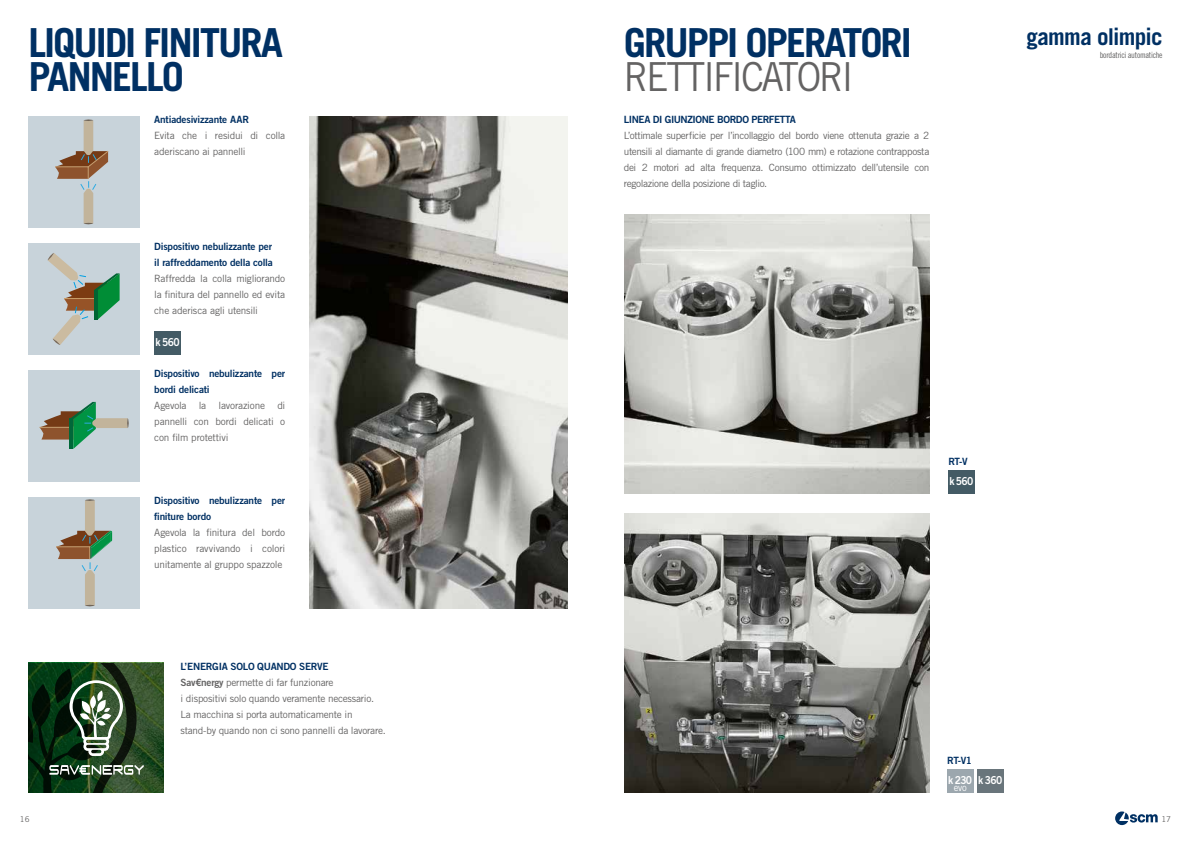
<style>
.page{position:relative;width:1191px;height:842px;background:#fff}
.page>*{position:absolute;margin:0;border:0;box-sizing:border-box;transform-origin:0 0}
.t1{font:700 40px/34px "Trade Gothic LT Std";letter-spacing:-.05em;color:#003063}
.t2{font:40px "Trade Gothic LT Std";letter-spacing:-.06em;color:#646363;scale:.92 1}
.t3{font:700 23.1px "Trade Gothic LT Std";letter-spacing:-.035em;color:#003063}
.t4{font:11px "Trade Gothic LT Std Bd 2";letter-spacing:-.06em;color:#fff;scale:.93 1}
.t5{font:10px/16px "Trade Gothic LT Std";letter-spacing:-.025em;color:#646363;text-align:justify}
.t6{font:10px/16px "Trade Gothic LT Std Bd 2";letter-spacing:-.02em;color:#003063}
.t7{font:10px "Trade Gothic LT Std Bd 2";letter-spacing:-.045em;color:#003063}
.t8{font:9.9px "Trade Gothic LT Std";color:#fff;scale:.94 1}
.t9{font:8.5px "Trade Gothic LT Std Cn 18";letter-spacing:-.03em;color:#646363}
.t10{font:8px "Trade Gothic LT Std";color:#646363}
.s1{font-family:"Trade Gothic LT Std Bd 2"}
</style>
<div class="page">
<img style="left:624px;top:513px;width:305px;height:279px">
<img style="left:624px;top:214px;width:305px;height:279px">
<div style="left:947px;top:769px;width:26px;height:23px;background:#9ca7ae"></div>
<div style="left:948px;top:470px;width:26px;height:23px;background:#445b65"></div>
<div style="left:977px;top:769px;width:26px;height:23px;background:#69757b"></div>
<img style="left:310px;top:116px;width:257px;height:493px">
<div style="left:28px;top:116px;width:112px;height:112px;background:#c8d3da"></div>
<svg style="left:55px;top:120px;width:53px;height:104px"></svg>
<div style="left:28px;top:370px;width:112px;height:112px;background:#c8d3da"></div>
<svg style="left:40px;top:402px;width:89px;height:47px"></svg>
<div style="left:28px;top:497px;width:112px;height:112px;background:#c8d3da"></div>
<svg style="left:56px;top:499px;width:56px;height:107px"></svg>
<img style="left:144px;top:663px;width:19px;height:129px">
<svg style="left:28px;top:663px;width:116px;height:129px;background:#2e4b30"></svg>
<div style="left:28px;top:243px;width:112px;height:112px;background:#c8d3da"></div>
<div style="left:154px;top:331px;width:27px;height:24px;background:#445b65"></div>
<svg style="left:48px;top:253px;width:72px;height:92px"></svg>
<svg style="left:1115px;top:811px;width:42px;height:14px"></svg>
<h1 class="t1" style="left:28px;top:25px;width:256px">LIQUIDI FINITURA<br>PANNELLO</h1>
<p class="t6" style="left:154px;top:112px;width:96px">Antiadesivizzante AAR</p>
<p class="t5" style="left:154px;top:128px;width:132px">Evita che i residui di colla aderiscano ai pannelli</p>
<p class="t6" style="left:154px;top:239px;width:120px">Dispositivo nebulizzante per il raffreddamento della colla</p>
<p class="t5" style="left:154px;top:271px;width:132px">Raffredda la colla migliorando la finitura del pannello ed evita che aderisca agli utensili</p>
<p class="t4" style="left:155px;top:335px;width:27px">k 560</p>
<p class="t6" style="left:154px;top:366px;width:132px">Dispositivo nebulizzante per bordi delicati</p>
<p class="t5" style="left:154px;top:398px;width:132px">Agevola la lavorazione di pannelli con bordi delicati o con film protettivi</p>
<p class="t6" style="left:154px;top:493px;width:132px">Dispositivo nebulizzante per finiture bordo</p>
<p class="t5" style="left:154px;top:525px;width:132px">Agevola la finitura del bordo plastico ravvivando i colori unitamente al gruppo spazzole</p>
<p class="t6" style="left:181px;top:658px;width:149px">L’ENERGIA SOLO QUANDO SERVE</p>
<p class="t5" style="left:181px;top:674px;width:207px;text-align:left"><span class="s1">Sav€nergy</span> permette di far funzionare<br>i dispositivi solo quando veramente necessario.<br>La macchina si porta automaticamente in stand-by quando non ci sono pannelli da lavorare.</p>
<h1 class="t1" style="left:624px;top:25px;width:289px">GRUPPI OPERATORI</h1>
<h1 class="t2" style="left:624px;top:53px;width:251px">RETTIFICATORI</h1>
<p class="t7" style="left:624px;top:114px;width:174px">LINEA DI GIUNZIONE BORDO PERFETTA</p>
<p class="t5" style="left:624px;top:128px;width:307px">L’ottimale superficie per l’incollaggio del bordo viene ottenuta grazie a 2 utensili al diamante di grande diametro (100 mm) e rotazione contrapposta dei 2 motori ad alta frequenza. Consumo ottimizzato dell’utensile con regolazione della posizione di taglio.</p>
<h2 class="t3" style="left:1026px;top:23px;width:138px">gamma olimpic</h2>
<p class="t9" style="left:1099px;top:50px;width:64px">bordatrici automatiche</p>
<p class="t6" style="left:948px;top:454px;width:21px">RT-V</p>
<p class="t4" style="left:949px;top:474px;width:27px">k 560</p>
<p class="t6" style="left:947px;top:753px;width:26px">RT-V1</p>
<p class="t4" style="left:978px;top:773px;width:27px">k 360</p>
<p class="t4" style="left:948px;top:773px;width:27px">k 230</p>
<p class="t8" style="left:953px;top:781px;width:15px">evo</p>
<p class="t10" style="left:20px;top:814px;width:11px">16</p>
<p class="t10" style="left:1161px;top:814px;width:11px">17</p>
</div>
